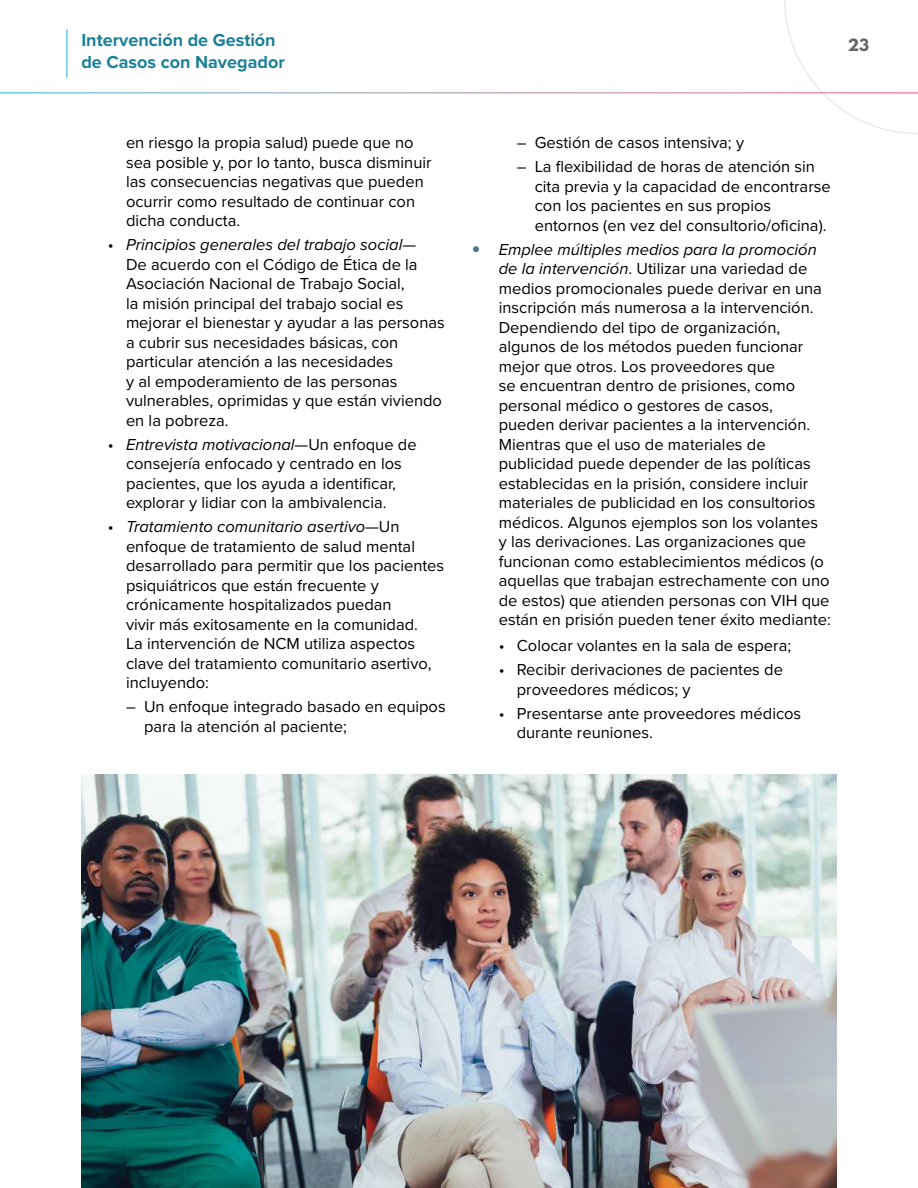
<style>
.page{position:relative;width:918px;height:1188px;background:#fff}
.page>*{position:absolute;margin:0;border:0;box-sizing:border-box;transform-origin:0 0}
.t1{font:700 18px/21.6px "Proxima Nova";color:#1d8099}
.t2{font:16.5px/19.5px "Proxima Nova";color:#000}
.t3{font:700 15px "League Spartan";color:#636466}
.s1{font-style:italic}
.s2{font-family:"Proxima Nova Extrabld";font-size:24px;color:#42798f}
</style>
<div class="page">
<svg style="left:784px;top:0;width:134px;height:134px"></svg>
<hr style="left:0;top:93px;width:918px;height:1px;background:#fff">
<img style="left:81px;top:775px;width:756px;height:413px">
<p class="t1" style="left:81px;top:29px;width:205px">Intervención de Gestión de Casos con Navegador</p>
<p class="t3" style="left:848px;top:33px;width:23px">23</p>
<p class="t2" style="left:126px;top:132px;width:307px">en riesgo la propia salud) puede que no sea posible y, por lo tanto, busca disminuir las consecuencias negativas que pueden ocurrir como resultado de continuar con dicha conducta.</p>
<p class="t2" style="left:126px;top:234px;width:320px;text-indent:-18px">• <span class="s1">Principios generales del trabajo social</span>—<br>De acuerdo con el Código de Ética de la Asociación Nacional de Trabajo Social,<br>la misión principal del trabajo social es mejorar el bienestar y ayudar a las personas a cubrir sus necesidades básicas, con particular atención a las necesidades<br>y al empoderamiento de las personas vulnerables, oprimidas y que están viviendo en la pobreza.</p>
<p class="t2" style="left:126px;top:434px;width:292px;text-indent:-18px">• <span class="s1">Entrevista motivacional</span>—Un enfoque de consejería enfocado y centrado en los pacientes, que los ayuda a identificar, explorar y lidiar con la ambivalencia.</p>
<p class="t2" style="left:126px;top:516px;width:320px;text-indent:-18px">• <span class="s1">Tratamiento comunitario asertivo</span>—Un enfoque de tratamiento de salud mental desarrollado para permitir que los pacientes psiquiátricos que están frecuente y crónicamente hospitalizados puedan<br>vivir más exitosamente en la comunidad.<br>La intervención de NCM utiliza aspectos clave del tratamiento comunitario asertivo, incluyendo:</p>
<p class="t2" style="left:144px;top:696px;width:303px;text-indent:-18px">– Un enfoque integrado basado en equipos para la atención al paciente;</p>
<p class="t2" style="left:517px;top:132px;width:229px">– Gestión de casos intensiva; y</p>
<p class="t2" style="left:535px;top:156px;width:297px;text-indent:-18px">– La flexibilidad de horas de atención sin cita previa y la capacidad de encontrarse con los pacientes en sus propios entornos (en vez del consultorio/oficina).</p>
<p class="t2" style="left:499px;top:239px;width:334px;text-indent:-27px"><span class="s2">•</span> <span class="s1">Emplee múltiples medios para la promoción de la intervención</span>. Utilizar una variedad de medios promocionales puede derivar en una inscripción más numerosa a la intervención.<br>Dependiendo del tipo de organización, algunos de los métodos pueden funcionar mejor que otros. Los proveedores que<br>se encuentran dentro de prisiones, como personal médico o gestores de casos, pueden derivar pacientes a la intervención.<br>Mientras que el uso de materiales de publicidad puede depender de las políticas establecidas en la prisión, considere incluir materiales de publicidad en los consultorios médicos. Algunos ejemplos son los volantes<br>y las derivaciones. Las organizaciones que funcionan como establecimientos médicos (o aquellas que trabajan estrechamente con uno de estos) que atienden personas con VIH que están en prisión pueden tener éxito mediante:</p>
<p class="t2" style="left:499px;top:635px;width:294px">• Colocar volantes en la sala de espera;</p>
<p class="t2" style="left:517px;top:659px;width:268px;text-indent:-18px">• Recibir derivaciones de pacientes de proveedores médicos; y</p>
<p class="t2" style="left:517px;top:703px;width:286px;text-indent:-18px">• Presentarse ante proveedores médicos durante reuniones.</p>
</div>
